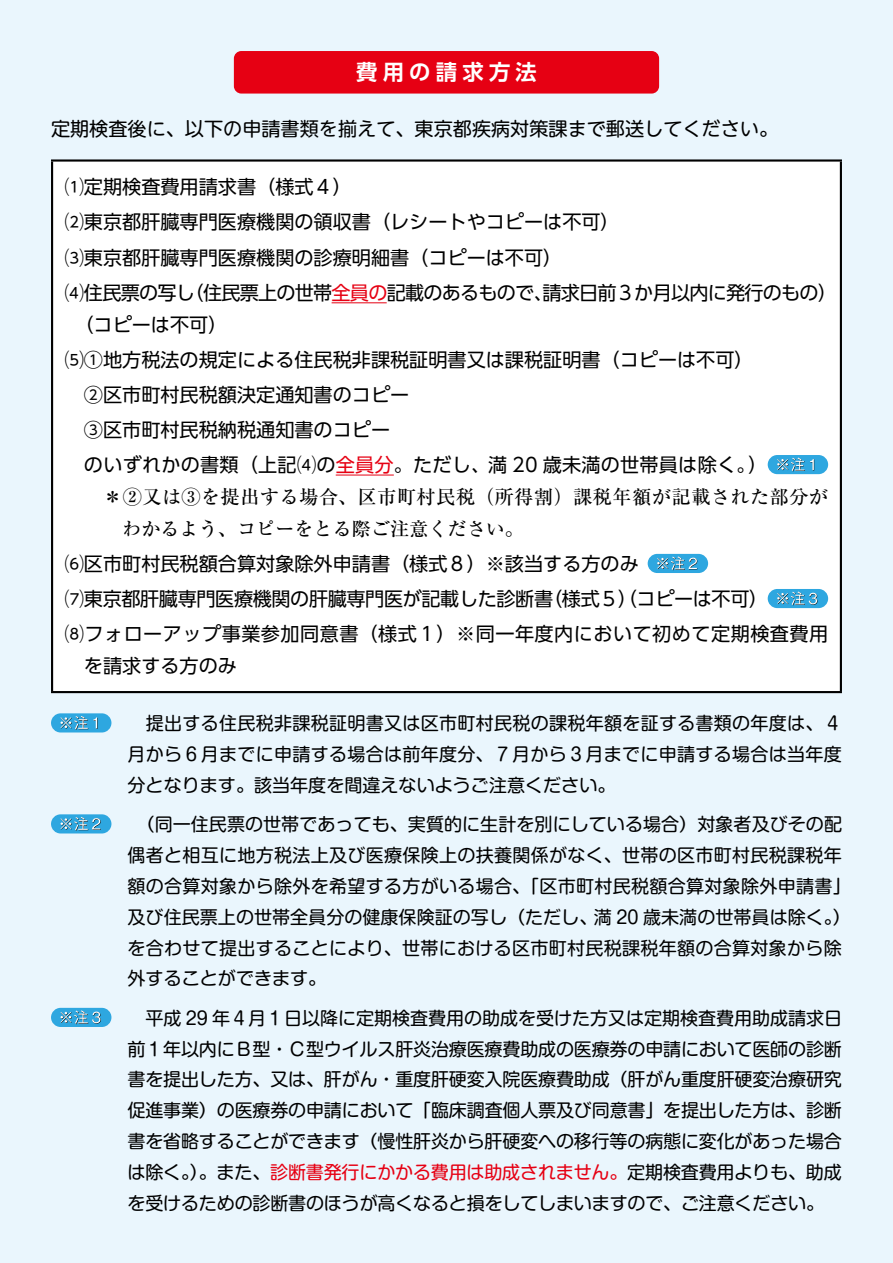
<style>
.page{position:relative;width:893px;height:1263px;background:#eaf6fd}
.page>*{position:absolute;margin:0;border:0;box-sizing:border-box;transform-origin:0 0}
.t1{font:700 21.3px "UD Shin Go Pr 6 N De";letter-spacing:.25em;color:#fff}
.t2{font:19.2px/35.1px "UD Shin Go Pr 6 N";color:#000}
.t3{font:500 19.2px/32px "Ryumin Pro";letter-spacing:.025em;color:#000}
.t4{font:19.2px "UD Shin M Go Pro";color:#000}
.t5{font:18px/30.9px "Shin M Go Pro";color:#000;text-align:justify}
.s1{color:#e60013}
</style>
<div class="page">
<div style="left:234px;top:51px;width:425px;height:43px;background:#e60013;border-radius:7px"></div>
<div style="left:52px;top:161px;width:789px;height:531px;background:#fff"></div>
<hr style="left:51px;top:159px;width:791px;height:3px;background:#000">
<hr style="left:51px;top:162px;width:2px;height:529px;background:#000">
<hr style="left:840px;top:162px;width:2px;height:529px;background:#000">
<hr style="left:51px;top:691px;width:791px;height:2px;background:#000">
<hr style="left:332px;top:302px;width:55px;height:1px;background:#e60013">
<hr style="left:336px;top:475px;width:58px;height:1px;background:#e60013">
<div style="left:768px;top:455px;width:60px;height:19px;background:#2ea7e0;border-radius:10px"></div>
<svg style="left:777px;top:458px;width:37px;height:13px"></svg>
<div style="left:648px;top:554px;width:60px;height:19px;background:#2ea7e0;border-radius:10px"></div>
<svg style="left:657px;top:556px;width:40px;height:14px"></svg>
<div style="left:768px;top:589px;width:60px;height:19px;background:#2ea7e0;border-radius:10px"></div>
<svg style="left:777px;top:591px;width:40px;height:14px"></svg>
<div style="left:51px;top:1008px;width:60px;height:19px;background:#2ea7e0;border-radius:10px"></div>
<svg style="left:61px;top:1010px;width:40px;height:14px"></svg>
<div style="left:51px;top:814px;width:60px;height:19px;background:#2ea7e0;border-radius:10px"></div>
<svg style="left:61px;top:817px;width:40px;height:14px"></svg>
<div style="left:51px;top:713px;width:60px;height:19px;background:#2ea7e0;border-radius:10px"></div>
<svg style="left:61px;top:716px;width:37px;height:14px"></svg>
<p class="t1" style="left:356px;top:55px;width:182px">費用の請求方法</p>
<p class="t4" style="left:51px;top:113px;width:729px">定期検査後に、以下の申請書類を揃えて、東京都疾病対策課まで郵送してください。</p>
<p class="t2" style="left:65px;top:169px;width:774px">⑴定期検査費用請求書（様式４）<br>⑵東京都肝臓専門医療機関の領収書（レシートやコピーは不可）<br>⑶東京都肝臓専門医療機関の診療明細書（コピーは不可）<br>⑷住民票の写し（住民票上の世帯<span class="s1">全員の</span>記載のあるもので、請求日前３か月以内に発行のもの）</p>
<p class="t2" style="left:65px;top:306px;width:704px">　（コピーは不可）<br>⑸①地方税法の規定による住民税非課税証明書又は課税証明書（コピーは不可）　②区市町村民税額決定通知書のコピー<br>　③区市町村民税納税通知書のコピー<br>　のいずれかの書類（上記⑷の<span class="s1">全員分</span>。ただし、満 20 歳未満の世帯員は除く。）</p>
<p class="t3" style="left:122px;top:479px;width:707px;text-indent:-19px">＊②又は③を提出する場合、区市町村民税（所得割）課税年額が記載された部分がわかるよう、コピーをとる際ご注意ください。</p>
<p class="t2" style="left:65px;top:545px;width:765px">⑹区市町村民税額合算対象除外申請書（様式８）※該当する方のみ<br>⑺東京都肝臓専門医療機関の肝臓専門医が記載した診断書（様式５）（コピーは不可）<br>⑻フォローアップ事業参加同意書（様式１）※同一年度内において初めて定期検査費用</p>
<p class="t2" style="left:84px;top:647px;width:155px">を請求する方のみ</p>
<p class="t5" style="left:128px;top:706px;width:716px">　提出する住民税非課税証明書又は区市町村民税の課税年額を証する書類の年度は、４月から６月までに申請する場合は前年度分、７月から３月までに申請する場合は当年度分となります。該当年度を間違えないようご注意ください。</p>
<p class="t5" style="left:128px;top:807px;width:725px;text-align:left">　（同一住民票の世帯であっても、実質的に生計を別にしている場合）対象者及びその配偶者と相互に地方税法上及び医療保険上の扶養関係がなく、世帯の区市町村民税課税年額の合算対象から除外を希望する方がいる場合、「区市町村民税額合算対象除外申請書」及び住民票上の世帯全員分の健康保険証の写し（ただし、満 20 歳未満の世帯員は除く。）を合わせて提出することにより、世帯における区市町村民税課税年額の合算対象から除外することができます。</p>
<p class="t5" style="left:128px;top:1000px;width:716px">　平成 29 年４月１日以降に定期検査費用の助成を受けた方又は定期検査費用助成請求日前１年以内にＢ型・Ｃ型ウイルス肝炎治療医療費助成の医療券の申請において医師の診断書を提出した方、又は、肝がん・重度肝硬変入院医療費助成（肝がん重度肝硬変治療研究促進事業）の医療券の申請において「臨床調査個人票及び同意書」を提出した方は、診断書を省略することができます（慢性肝炎から肝硬変への移行等の病態に変化があった場合は除く。）。また、<span class="s1">診断書発行にかかる費用は助成されません。</span>定期検査費用よりも、助成を受けるための診断書のほうが高くなると損をしてしまいますので、ご注意ください。</p>
</div>
